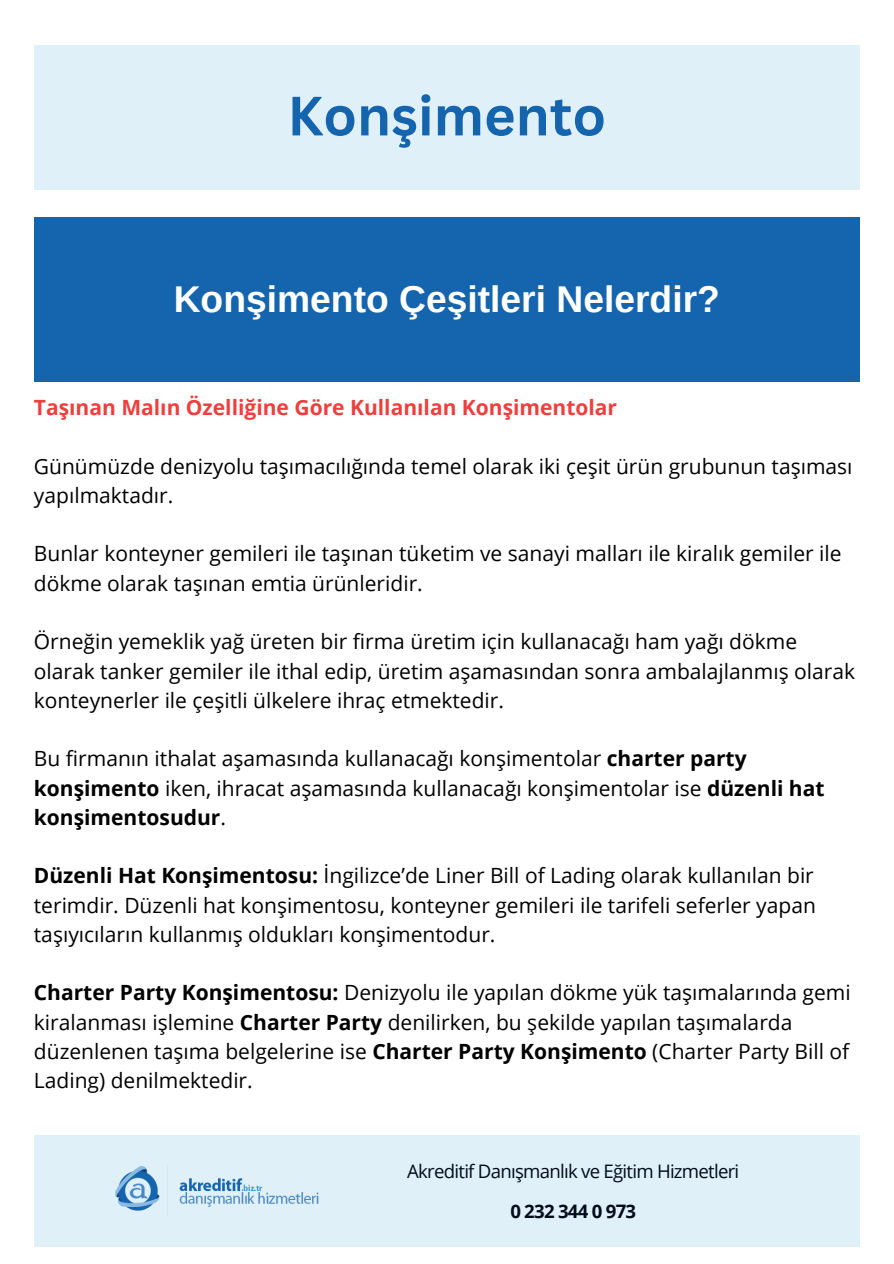
<style>
.page{position:relative;width:894px;height:1264px;background:#fff}
.page>*{position:absolute;margin:0;border:0;box-sizing:border-box;transform-origin:0 0}
.t1{font:700 54px "Canva Sans";color:#1464ae}
.t2{font:700 37.2px "Arimo";color:#fff}
.t3{font:21px/29.2px "Open Sans";color:#000}
.t4{font:700 21px "Open Sans";color:#ee3f3e}
.t5{font:18.6px "Open Sans";letter-spacing:-.04em;color:#010c1a}
.t6{font:700 18.6px "Open Sans";letter-spacing:-.04em;color:#010c1a}
.s1{font-weight:700}
</style>
<div class="page">
<div style="left:34px;top:217px;width:825px;height:164px;background:#1464ae"></div>
<div style="left:34px;top:1134px;width:825px;height:112px;background:#dff0f9"></div>
<img style="left:115px;top:1166px;width:204px;height:50px">
<div style="left:34px;top:45px;width:825px;height:144px;background:#dff0f9"></div>
<h1 class="t1" style="left:287px;top:84px;width:320px">Konşimento</h1>
<h2 class="t2" style="left:174px;top:274px;width:547px">Konşimento Çeşitleri Nelerdir?</h2>
<p class="t4" style="left:34px;top:393px;width:584px">Taşınan Malın Özelliğine Göre Kullanılan Konşimentolar</p>
<p class="t3" style="left:34px;top:451px;width:819px">Günümüzde denizyolu taşımacılığında temel olarak iki çeşit ürün grubunun taşıması yapılmaktadır.</p>
<p class="t3" style="left:34px;top:538px;width:809px">Bunlar konteyner gemileri ile taşınan tüketim ve sanayi malları ile kiralık gemiler ile dökme olarak taşınan emtia ürünleridir.</p>
<p class="t3" style="left:34px;top:626px;width:822px">Örneğin yemeklik yağ üreten bir firma üretim için kullanacağı ham yağı dökme olarak tanker gemiler ile ithal edip, üretim aşamasından sonra ambalajlanmış olarak konteynerler ile çeşitli ülkelere ihraç etmektedir.</p>
<p class="t3" style="left:34px;top:743px;width:792px">Bu firmanın ithalat aşamasında kullanacağı konşimentolar <span class="s1">charter party konşimento</span> iken, ihracat aşamasında kullanacağı konşimentolar ise <span class="s1">düzenli hat konşimentosudur</span>.</p>
<p class="t3" style="left:34px;top:860px;width:783px;text-align:justify"><span class="s1">Düzenli Hat Konşimentosu:</span> İngilizce’de Liner Bill of Lading olarak kullanılan bir terimdir. Düzenli hat konşimentosu, konteyner gemileri ile tarifeli seferler yapan taşıyıcıların kullanmış oldukları konşimentodur.</p>
<p class="t3" style="left:34px;top:977px;width:818px"><span class="s1">Charter Party Konşimentosu:</span> Denizyolu ile yapılan dökme yük taşımalarında gemi kiralanması işlemine <span class="s1">Charter Party</span> denilirken, bu şekilde yapılan taşımalarda düzenlenen taşıma belgelerine ise <span class="s1">Charter Party Konşimento</span> (Charter Party Bill of Lading) denilmektedir.</p>
<p class="t5" style="left:407px;top:1158px;width:333px">Akreditif Danışmanlık ve Eğitim Hizmetleri</p>
<p class="t6" style="left:510px;top:1197px;width:127px">0 232 344 0 973</p>
</div>
